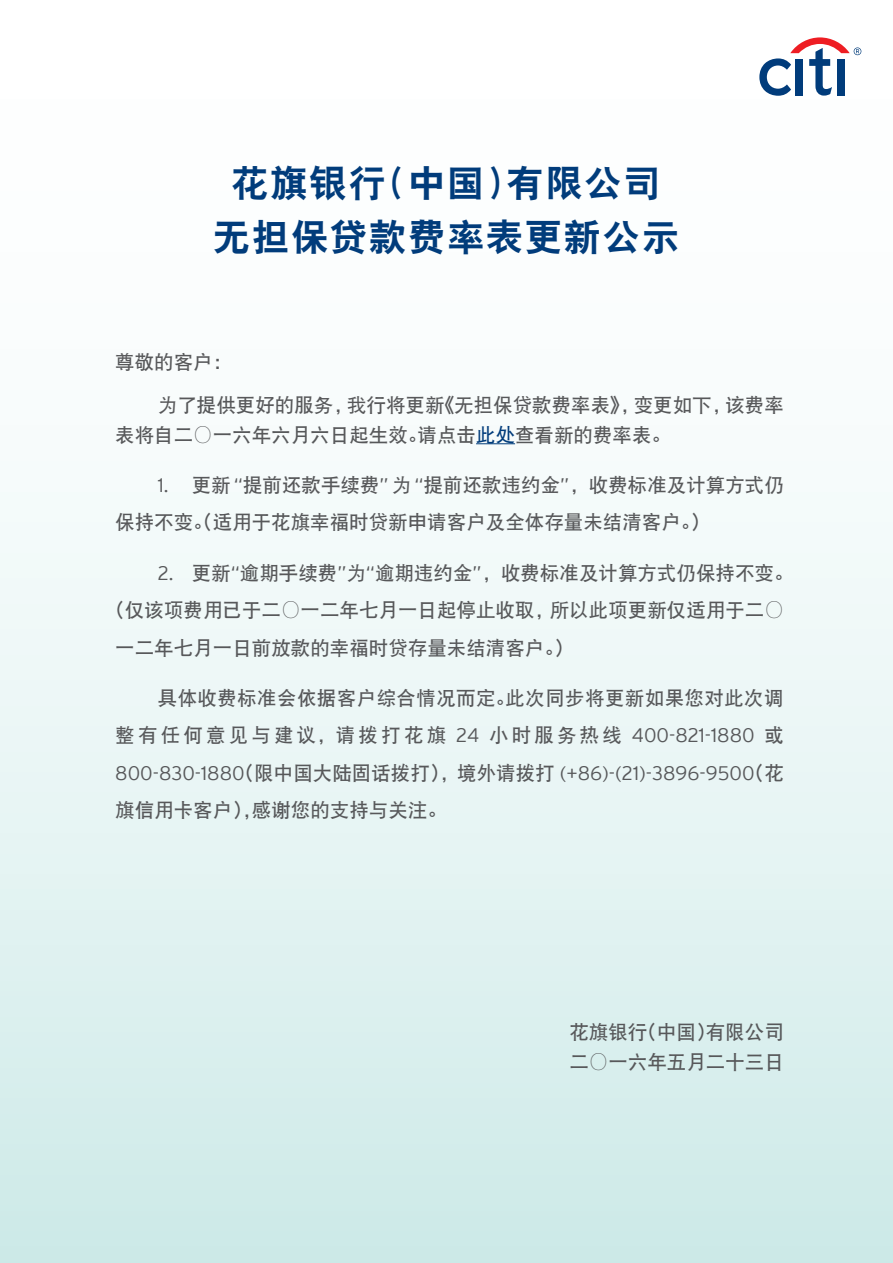
<style>
.page{position:relative;width:893px;height:1263px;background:#fff}
.page>*{position:absolute;margin:0;border:0;box-sizing:border-box;transform-origin:0 0}
.t1{font:37.05px/54.2px "H Yb 2 gj";letter-spacing:.05em;color:#013c7b;text-align:center}
.t2{font:19.5px/42.8px "DFP Hei W7";color:#57585a}
.t3{font:19.5px/37.5px "DFP Hei W7";letter-spacing:.02em;color:#57585a;text-align:right}
.t4{font:300 19.5px "Interstate";color:#57585a}
.s1{font-family:"Adobe Song Std";font-weight:300}
.s2{color:#013c7b}
.s3{font-family:"Interstate";font-weight:300}
.s4{font-family:"DFP Hei W7";font-weight:400}
</style>
<div class="page">
<div style="left:0;top:0;width:893px;height:1263px;background:linear-gradient(to bottom,#fff,#d2ecea)"></div>
<hr style="left:476px;top:443px;width:39px;height:1px;background:#013c7b">
<svg style="left:759px;top:37px;width:102px;height:59px"></svg>
<h1 class="t1" style="left:213px;top:155px;width:467px">花旗银行（中国）有限公司无担保贷款费率表更新公示</h1>
<p class="t2" style="left:158px;top:340px;width:627px;text-indent:-43px">尊敬的客户：<br>为了提供更好的服务，我行将更新《无担保贷款费率表》，变更如下，该费率</p>
<p class="t2" style="left:115px;top:413px;width:557px">表将自二<span class="s1">〇</span>一六年六月六日起生效。请点击<span class="s2">此处</span>查看新的费率表。</p>
<p class="t2" style="left:115px;top:466px;width:670px;line-height:37.5px;text-indent:43px"><span class="s3">1.</span> 更新 <span class="s3">“</span>提前还款手续费<span class="s3">”</span> 为 <span class="s3">“</span>提前还款违约金<span class="s3">”</span>，收费标准及计算方式仍保持不变。（适用于花旗幸福时贷新申请客户及全体存量未结清客户。）</p>
<p class="t2" style="left:158px;top:551px;width:637px"><span class="s3">2.</span> 更新<span class="s3">“</span>逾期手续费<span class="s3">”</span>为<span class="s3">“</span>逾期违约金<span class="s3">”</span>，收费标准及计算方式仍保持不变。</p>
<p class="t2" style="left:106px;top:589px;width:680px">（仅该项费用已于二<span class="s1">〇</span>一二年七月一日起停止收取，所以此项更新仅适用于二<span class="s1">〇</span></p>
<p class="t2" style="left:115px;top:626px;width:460px">一二年七月一日前放款的幸福时贷存量未结清客户。）</p>
<p class="t3" style="left:115px;top:679px;width:670px">具体收费标准会依据客户综合情况而定。此次同步将更新如果您对此次调<br>整有任何意见与建议，请拨打花旗 <span class="s3">24</span> 小时服务热线 <span class="s3">400-821-1880</span> 或</p>
<p class="t4" style="left:115px;top:762px;width:670px">800-830-1880<span class="s4">（限中国大陆固话拨打），境外请拨打</span> (+86)-(21)-3896-9500<span class="s4">（花</span></p>
<p class="t2" style="left:115px;top:789px;width:333px">旗信用卡客户），感谢您的支持与关注。</p>
<p class="t2" style="left:569px;top:1017px;width:216px;line-height:30px">花旗银行（中国）有限公司二<span class="s1">〇</span>一六年五月二十三日</p>
</div>
